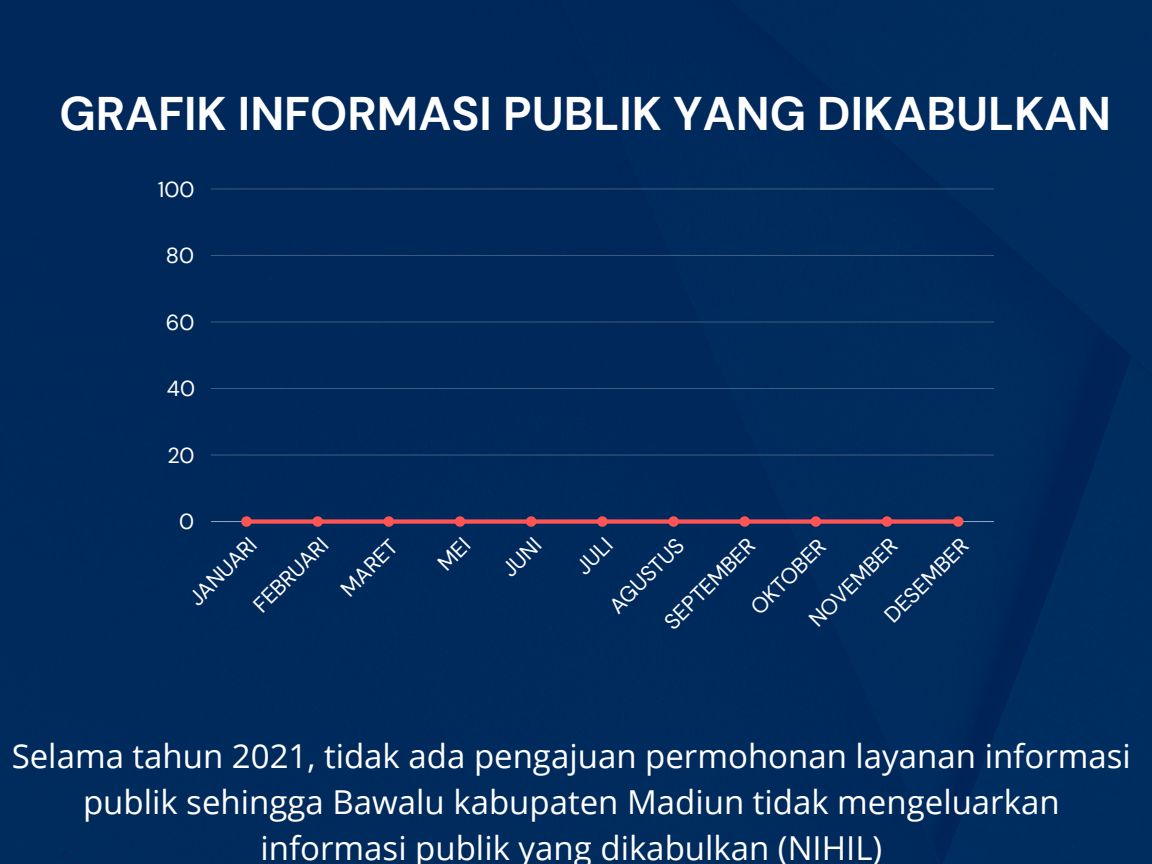
<style>
.page{position:relative;width:1152px;height:864px;background:#002a5c}
.page>*{position:absolute;margin:0;border:0;box-sizing:border-box;transform-origin:0 0}
.t1{font:700 47.1px "DM Sans";color:#fff}
.t2{font:33px/46.2px "Open Sans";color:#fff;text-align:center}
.t3{font:21.75px "DM Sans";color:#fff}
</style>
<div class="page">
<hr style="left:211px;top:455px;width:783px;height:1px;background:#fff">
<hr style="left:211px;top:388px;width:783px;height:1px;background:#fff">
<hr style="left:211px;top:322px;width:783px;height:1px;background:#fff">
<hr style="left:211px;top:255px;width:783px;height:1px;background:#fff">
<hr style="left:211px;top:188px;width:783px;height:1px;background:#fff">
<hr style="left:211px;top:521px;width:783px;height:1px;background:#fff">
<div style="left:246px;top:519px;width:72px;height:5px;background:#ff5454"></div>
<div style="left:318px;top:519px;width:71px;height:5px;background:#ff5454"></div>
<div style="left:389px;top:519px;width:71px;height:5px;background:#ff5454"></div>
<div style="left:460px;top:519px;width:71px;height:5px;background:#ff5454"></div>
<div style="left:531px;top:519px;width:71px;height:5px;background:#ff5454"></div>
<div style="left:602px;top:519px;width:72px;height:5px;background:#ff5454"></div>
<div style="left:674px;top:519px;width:71px;height:5px;background:#ff5454"></div>
<div style="left:745px;top:519px;width:71px;height:5px;background:#ff5454"></div>
<div style="left:816px;top:519px;width:71px;height:5px;background:#ff5454"></div>
<div style="left:887px;top:519px;width:71px;height:5px;background:#ff5454"></div>
<svg style="left:241px;top:516px;width:11px;height:11px"></svg>
<svg style="left:312px;top:516px;width:11px;height:11px"></svg>
<svg style="left:384px;top:516px;width:10px;height:11px"></svg>
<svg style="left:455px;top:516px;width:10px;height:11px"></svg>
<svg style="left:526px;top:516px;width:10px;height:11px"></svg>
<svg style="left:597px;top:516px;width:11px;height:11px"></svg>
<svg style="left:668px;top:516px;width:11px;height:11px"></svg>
<svg style="left:739px;top:516px;width:11px;height:11px"></svg>
<svg style="left:811px;top:516px;width:10px;height:11px"></svg>
<svg style="left:882px;top:516px;width:10px;height:11px"></svg>
<svg style="left:953px;top:516px;width:10px;height:11px"></svg>
<svg style="left:437px;top:537px;width:34px;height:34px"></svg>
<p class="t1" style="left:59px;top:83px;width:1053px">GRAFIK INFORMASI PUBLIK YANG DIKABULKAN</p>
<p class="t3" style="left:158px;top:175px;width:38px">100</p>
<p class="t3" style="left:166px;top:242px;width:30px">80</p>
<p class="t3" style="left:166px;top:308px;width:30px">60</p>
<p class="t3" style="left:167px;top:375px;width:30px">40</p>
<p class="t3" style="left:167px;top:441px;width:29px">20</p>
<p class="t3" style="left:179px;top:508px;width:17px">0</p>
<p class="t3" style="left:247px;top:598px;width:97px;rotate:-45deg">FEBRUARI</p>
<p class="t3" style="left:335px;top:582px;width:71px;rotate:-45deg">MARET</p>
<p class="t3" style="left:496px;top:563px;width:47px;rotate:-45deg">JUNI</p>
<p class="t3" style="left:570px;top:560px;width:43px;rotate:-45deg">JULI</p>
<p class="t3" style="left:183px;top:591px;width:87px;rotate:-45deg">JANUARI</p>
<p class="t3" style="left:603px;top:599px;width:97px;rotate:-45deg">AGUSTUS</p>
<p class="t3" style="left:803px;top:613px;width:116px;rotate:-45deg">NOVEMBER</p>
<p class="t3" style="left:658px;top:615px;width:120px;rotate:-45deg">SEPTEMBER</p>
<p class="t3" style="left:878px;top:609px;width:110px;rotate:-45deg">DESEMBER</p>
<p class="t3" style="left:744px;top:600px;width:98px;rotate:-45deg">OKTOBER</p>
<p class="t2" style="left:12px;top:732px;width:1121px">Selama tahun 2021, tidak ada pengajuan permohonan layanan informasi publik sehingga Bawalu kabupaten Madiun tidak mengeluarkan informasi publik yang dikabulkan (NIHIL)</p>
</div>
